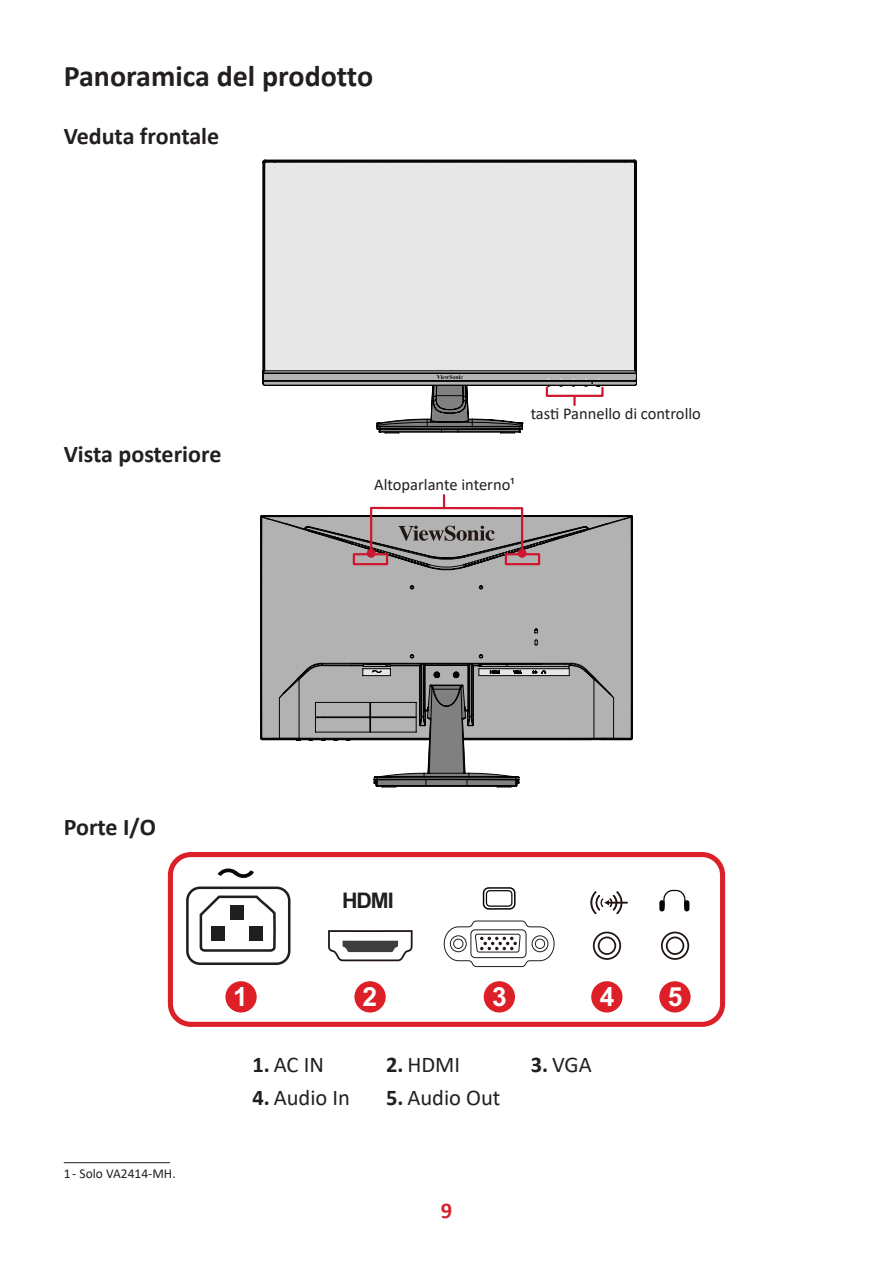
<style>
.page{position:relative;width:893px;height:1263px;background:#fff}
.page>*{position:absolute;margin:0;border:0;box-sizing:border-box;transform-origin:0 0}
.t1{font:700 30px "Calibri";color:#231f20}
.t2{font:700 26.4px "Arial";color:#fff}
.t3{font:700 24px "Calibri";color:#231f20}
.t4{font:22.5px "Calibri";color:#231f20}
.t5{font:700 22.5px "Calibri";color:#d1232a}
.t6{font:700 21.45px "Arial";color:#211e1e}
.t7{font:16.5px "Calibri";color:#231f20}
.t8{font:13.5px "Calibri";color:#231f20}
.s1{font-weight:700}
</style>
<div class="page">
<svg style="left:263px;top:160px;width:374px;height:270px;background:#dcdddc"></svg>
<svg style="left:377px;top:385px;width:146px;height:48px"></svg>
<svg style="left:437px;top:375px;width:26px;height:4px"></svg>
<svg style="left:584px;top:378px;width:16px;height:8px"></svg>
<svg style="left:546px;top:378px;width:4px;height:8px"></svg>
<div style="left:546px;top:387px;width:58px;height:10px;border:2px solid #ce182f"></div>
<svg style="left:573px;top:396px;width:3px;height:9px"></svg>
<svg style="left:546px;top:516px;width:86px;height:223px;background:#a7a7a7"></svg>
<svg style="left:261px;top:516px;width:54px;height:225px;background:#a8a8a8"></svg>
<svg style="left:315px;top:645px;width:231px;height:142px"></svg>
<hr style="left:64px;top:1162px;width:106px;height:1px;background:#231f20">
<svg style="left:312px;top:495px;width:262px;height:150px;background:#b1acad"></svg>
<div style="left:168px;top:852px;width:557px;height:175px;border:5px solid #dd1f28;border-radius:20px"></div>
<div style="left:354px;top:981px;width:32px;height:31px;background:#dd1f28;border-radius:16px"></div>
<div style="left:225px;top:981px;width:32px;height:31px;background:#dd1f28;border-radius:16px"></div>
<div style="left:484px;top:981px;width:31px;height:31px;background:#dd1f28;border-radius:50%"></div>
<div style="left:591px;top:981px;width:31px;height:31px;background:#dd1f28;border-radius:50%"></div>
<div style="left:659px;top:981px;width:32px;height:31px;background:#dd1f28;border-radius:50%"></div>
<svg style="left:328px;top:930px;width:85px;height:31px"></svg>
<svg style="left:483px;top:887px;width:32px;height:23px"></svg>
<svg style="left:590px;top:891px;width:38px;height:23px"></svg>
<svg style="left:661px;top:931px;width:28px;height:29px"></svg>
<svg style="left:593px;top:931px;width:28px;height:29px"></svg>
<div style="left:659px;top:900px;width:6px;height:11px;background:#090706;border-radius:3px"></div>
<div style="left:684px;top:900px;width:5px;height:11px;background:#090706;border-radius:3px"></div>
<svg style="left:663px;top:890px;width:22px;height:17px"></svg>
<svg style="left:199px;top:895px;width:77px;height:57px"></svg>
<div style="left:211px;top:926px;width:14px;height:14px;background:#211e1e"></div>
<div style="left:249px;top:926px;width:14px;height:14px;background:#211e1e"></div>
<div style="left:230px;top:905px;width:14px;height:15px;background:#211e1e"></div>
<svg style="left:217px;top:868px;width:37px;height:10px"></svg>
<div style="left:186px;top:886px;width:104px;height:79px;border:3px solid #211e1e;border-radius:13px"></div>
<svg style="left:444px;top:920px;width:111px;height:47px"></svg>
<h1 class="t1" style="left:64px;top:55px;width:311px">Panoramica del prodotto</h1>
<h3 class="t3" style="left:64px;top:119px;width:157px">Veduta frontale</h3>
<h3 class="t3" style="left:64px;top:437px;width:159px">Vista posteriore</h3>
<p class="t7" style="left:531px;top:402px;width:172px">tasti Pannello di controllo</p>
<p class="t7" style="left:374px;top:473px;width:142px">Altoparlante interno¹</p>
<h3 class="t3" style="left:64px;top:810px;width:94px">Porte I/O</h3>
<h3 class="t6" style="left:342px;top:885px;width:53px">HDMI</h3>
<h2 class="t2" style="left:233px;top:978px;width:16px">1</h2>
<h2 class="t2" style="left:362px;top:978px;width:16px">2</h2>
<h2 class="t2" style="left:492px;top:978px;width:16px">3</h2>
<h2 class="t2" style="left:600px;top:978px;width:16px">4</h2>
<h2 class="t2" style="left:668px;top:978px;width:16px">5</h2>
<p class="t8" style="left:64px;top:1164px;width:114px">1 - Solo VA2414-MH.</p>
<h3 class="t4" style="left:252px;top:1048px;width:73px"><span class="s1">1.</span> AC IN</h3>
<h3 class="t4" style="left:386px;top:1048px;width:76px"><span class="s1">2.</span> HDMI</h3>
<h3 class="t4" style="left:531px;top:1048px;width:62px"><span class="s1">3.</span> VGA</h3>
<h3 class="t4" style="left:252px;top:1082px;width:99px"><span class="s1">4.</span> Audio In</h3>
<h3 class="t4" style="left:386px;top:1082px;width:116px"><span class="s1">5.</span> Audio Out</h3>
<h3 class="t5" style="left:441px;top:1194px;width:13px">9</h3>
</div>
